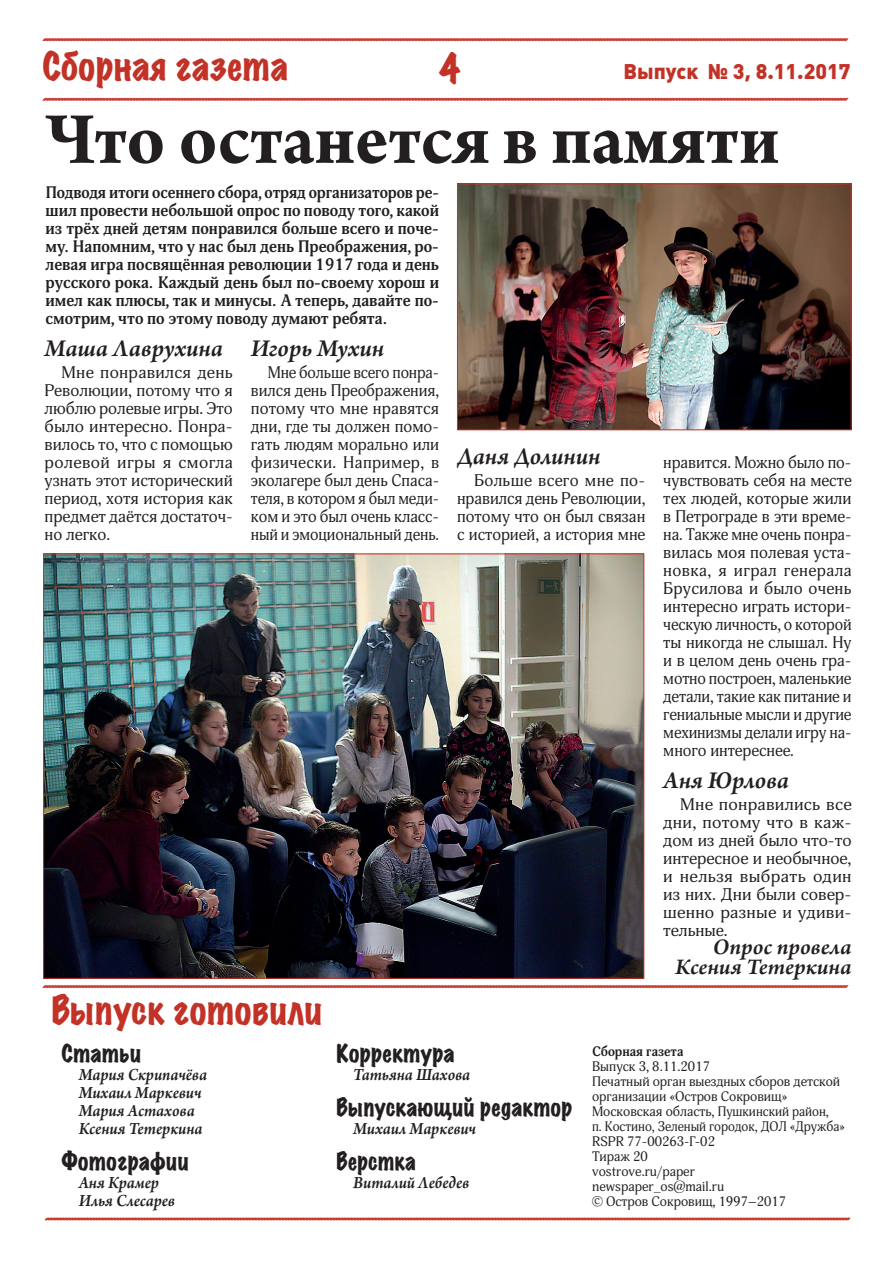
<style>
.page{position:relative;width:893px;height:1263px;background:#fff}
.page>*{position:absolute;margin:0;border:0;box-sizing:border-box;transform-origin:0 0}
.t1{font:700 78px "Arno Pro";letter-spacing:-.005em;color:#231f20;scale:.96 1}
.t2{font:expanded 35.85px "Marker Felt";color:#c33226;scale:.94 1}
.t3{font:expanded 35.85px "Marker Felt";color:#c33226;scale:.87 1}
.t4{font:italic 600 25.5px "Arno Pro";letter-spacing:-.01em;color:#231f20}
.t5{font:italic 600 23.55px/19.5px "Arno Pro";letter-spacing:-.005em;color:#231f20;text-align:right}
.t6{font:expanded 22.5px "Marker Felt";color:#231f20;scale:.94 1}
.t7{font:expanded 22.5px "Marker Felt";color:#231f20;scale:.92 1}
.t8{font:expanded 22.5px "Marker Felt";color:#231f20;scale:.9 1}
.t9{font:900 21px "Plumb";color:#c33226}
.t10{font:italic 600 18px/18px "Arno Pro";letter-spacing:-.005em;color:#231f20;scale:.94 1}
.t11{font:16.5px/18px "Adonis";color:#231f20;text-align:justify}
.t12{font:700 16.5px/18px "Adonis";color:#231f20;text-align:justify}
.t13{font:16.5px/18px "Adonis";color:#231f20;text-align:justify;scale:.95 1}
.t14{font:16.5px/18px "Adonis";color:#231f20;text-align:justify;scale:1.05 1}
.t15{font:16.5px/18px "Adonis";color:#231f20;text-align:justify;scale:1.07 1}
.t16{font:13.5px/15px "Adonis";color:#231f20}
.t17{font:700 13.5px "Adonis";color:#231f20}
</style>
<div class="page">
<svg style="left:42px;top:38px;width:807px;height:4px;background:#d98179"></svg>
<svg style="left:44px;top:1217px;width:807px;height:4px;background:#d98179"></svg>
<svg style="left:42px;top:97px;width:807px;height:4px;background:#d98179"></svg>
<img style="left:459px;top:186px;width:390px;height:242px">
<div style="left:457px;top:184px;width:394px;height:246px;border:1px solid #c33226"></div>
<img style="left:45px;top:555px;width:597px;height:422px">
<svg style="left:42px;top:985px;width:807px;height:4px"></svg>
<h2 class="t2" style="left:43px;top:39px;width:263px">Сборная газета</h2>
<h2 class="t3" style="left:439px;top:42px;width:25px">4</h2>
<p class="t9" style="left:623px;top:59px;width:228px">Выпуск № 3, 8.11.2017</p>
<h1 class="t1" style="left:46px;top:94px;width:766px">Что останется в памяти</h1>
<p class="t12" style="left:46px;top:184px;width:395px">Подводя итоги осеннего сбора, отряд организаторов ре&shy;шил провести небольшой опрос по поводу того, какой из трёх дней детям понравился больше всего и поче&shy;му. Напомним, что у нас был день Преображения, ро&shy;левая игра посвящённая революции 1917 года и день русского рока. Каждый день был по-своему хорош и имел как плюсы, так и минусы. А теперь, давайте по&shy;смотрим, что по этому поводу думают ребята.</p>
<h3 class="t4" style="left:45px;top:333px;width:180px">Маша Лаврухина</h3>
<p class="t14" style="left:45px;top:364px;width:181px;text-indent:17px">Мне понравился день Революции, потому что я люблю ролевые игры. Это было интересно. Понра&shy;вилось то, что с помощью ролевой игры я смогла узнать этот исторический период, хотя история как предмет даётся достаточ&shy;но легко.</p>
<h3 class="t4" style="left:251px;top:333px;width:135px">Игорь Мухин</h3>
<p class="t13" style="left:251px;top:364px;width:200px;text-indent:17px">Мне больше всего понра&shy;вился день Преображения, потому что мне нравятся дни, где ты должен помо&shy;гать людям морально или физически. Например, в эколагере был день Спаса&shy;теля, в котором я был меди&shy;ком и это был очень класс&shy;ный и эмоциональный день.</p>
<h3 class="t4" style="left:457px;top:441px;width:145px">Даня Долинин</h3>
<p class="t11" style="left:457px;top:472px;width:190px;text-indent:17px">Больше всего мне по&shy;нравился день Революции, потому что он был связан с историей, а история мне</p>
<p class="t11" style="left:663px;top:454px;width:190px">нравится. Можно было по&shy;чувствовать себя на месте тех людей, которые жили в Петрограде в эти време&shy;на. Также мне очень понра&shy;вилась моя полевая уста&shy;новка, я играл генерала Брусилова и было очень интересно играть истори&shy;ческую личность, о которой ты никогда не слышал. Ну и в целом день очень гра&shy;мотно построен, маленькие детали, такие как питание и гениальные мысли и другие мехинизмы делали игру на&shy;много интереснее.</p>
<h3 class="t4" style="left:663px;top:765px;width:127px">Аня Юрлова</h3>
<p class="t15" style="left:663px;top:796px;width:177px;text-indent:17px">Мне понравились все дни, потому что в каж&shy;дом из дней было что-то интересное и необычное, и нельзя выбрать один из них. Дни были совер&shy;шенно разные и удиви&shy;тельные.</p>
<h3 class="t5" style="left:675px;top:938px;width:178px">Опрос провела<br>Ксения Тетеркина</h3>
<h2 class="t2" style="left:51px;top:983px;width:291px">Выпуск готовили</h2>
<h3 class="t6" style="left:62px;top:1037px;width:86px">Статьи</h3>
<p class="t10" style="left:79px;top:1066px;width:138px">Мария Скрипачёва<br>Михаил Маркевич<br>Мария Астахова<br>Ксения Тетеркина</p>
<h3 class="t6" style="left:62px;top:1145px;width:137px">Фотографии</h3>
<p class="t10" style="left:79px;top:1174px;width:104px">Аня Крамер<br>Илья Слесарев</p>
<h3 class="t6" style="left:336px;top:1037px;width:128px">Корректура</h3>
<p class="t10" style="left:353px;top:1066px;width:126px">Татьяна Шахова</p>
<h3 class="t7" style="left:336px;top:1091px;width:258px">Выпускающий редактор</h3>
<p class="t10" style="left:353px;top:1120px;width:132px">Михаил Маркевич</p>
<h3 class="t8" style="left:336px;top:1145px;width:90px">Верстка</h3>
<p class="t10" style="left:353px;top:1174px;width:125px">Виталий Лебедев</p>
<p class="t17" style="left:592px;top:1044px;width:93px">Сборная газета</p>
<p class="t16" style="left:592px;top:1059px;width:254px">Выпуск 3, 8.11.2017<br>Печатный орган выездных сборов детской организации «Остров Сокровищ»<br>Московская область, Пушкинский район,<br>п. Костино, Зеленый городок, ДОЛ «Дружба»<br>RSPR 77-00263-Г-02<br>Тираж 20<br>vostrove.ru/paper<br>newspaper_os@mail.ru<br>© Остров Сокровищ, 1997–2017</p>
</div>
